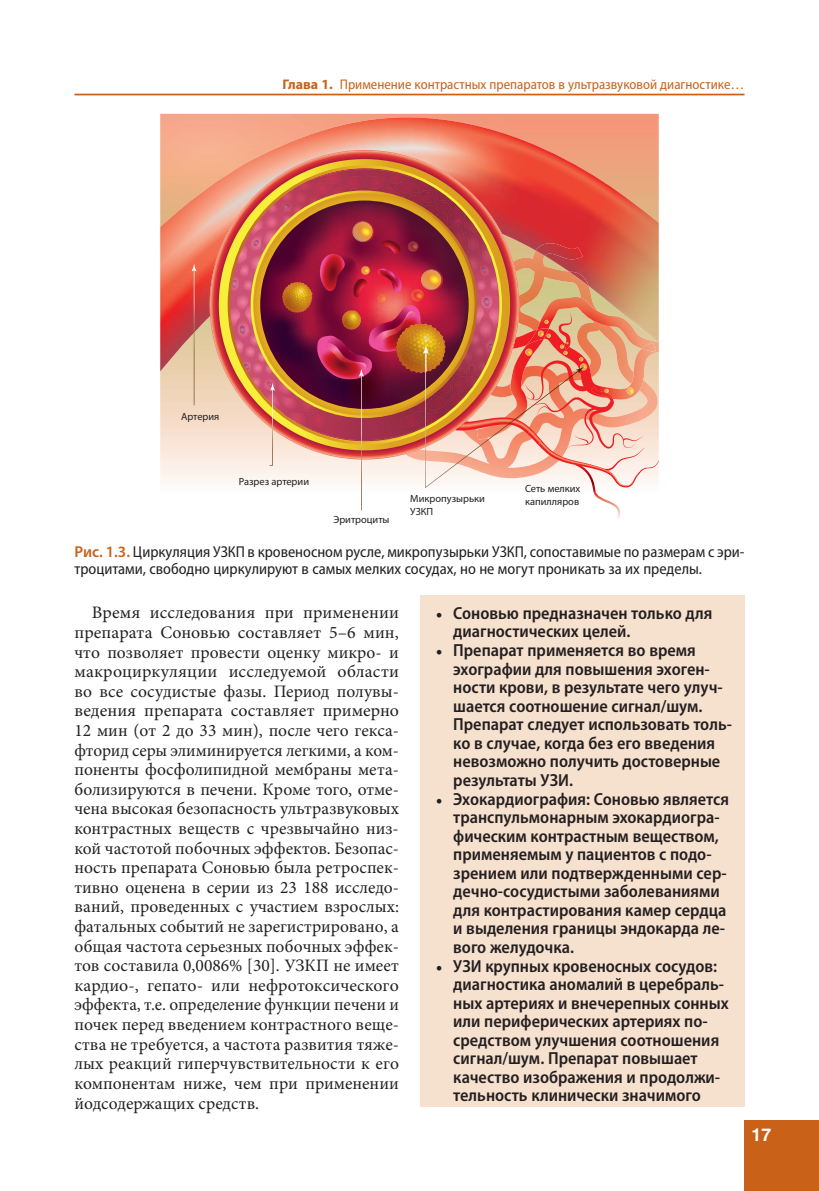
<style>
.page{position:relative;width:819px;height:1191px;background:#fff}
.page>*{position:absolute;margin:0;border:0;box-sizing:border-box;transform-origin:0 0}
.t1{font:17.5px/19.6px "Minion Pro";color:#231f20;text-align:justify}
.t2{font:600 semi-condensed 17.5px/18.6px "Myriad Pro";color:#231f20}
.t3{font:700 17.5px "Helios";color:#fff}
.t4{font:semi-condensed 15.75px/17.5px "Myriad Pro";color:#231f20}
.t5{font:semi-condensed 14px "Myriad Pro";color:#c96119}
.t6{font:10.5px/12.4px "Myriad Pro";color:#231f20}
.s1{font-weight:700;font-stretch:normal}
.s2{font-weight:600;font-stretch:normal;color:#c96119}
.s3{font-family:"Minion Pro";font-weight:400;font-stretch:normal}
</style>
<div class="page">
<hr style="left:74px;top:94px;width:670px;height:1px;background:#c96119">
<div style="left:744px;top:1120px;width:75px;height:71px;background:#c96119"></div>
<div style="left:420px;top:595px;width:324px;height:512px;background:#f6e0ce"></div>
<img style="left:160px;top:371px;width:71px;height:111px">
<img style="left:160px;top:117px;width:498px;height:254px">
<img style="left:617px;top:510px;width:3px;height:9px">
<svg style="left:210px;top:150px;width:309px;height:306px"></svg>
<svg style="left:228px;top:165px;width:274px;height:279px"></svg>
<img style="left:231px;top:193px;width:427px;height:317px">
<svg style="left:192px;top:264px;width:4px;height:141px"></svg>
<img style="left:282px;top:282px;width:24px;height:31px">
<img style="left:396px;top:323px;width:44px;height:50px">
<p class="t5" style="left:282px;top:79px;width:463px"><span class="s1">Глава 1.</span> Применение контрастных препаратов в ультразвуковой диагностике…</p>
<p class="t6" style="left:181px;top:410px;width:40px">Артерия</p>
<p class="t6" style="left:239px;top:475px;width:72px">Разрез артерии</p>
<p class="t6" style="left:525px;top:482px;width:57px">Сеть мелких капилляров</p>
<p class="t6" style="left:410px;top:492px;width:76px">Микропузырьки<br>УЗКП</p>
<p class="t4" style="left:74px;top:544px;width:671px"><span class="s2">Рис. 1.3.</span> Циркуляция УЗКП в кровеносном русле, микропузырьки УЗКП, сопоставимые по размерам с эри&shy;троцитами, свободно циркулируют в самых мелких сосудах, но не могут проникать за их пределы.</p>
<p class="t6" style="left:333px;top:513px;width:58px">Эритроциты</p>
<p class="t1" style="left:74px;top:604px;width:326px;text-indent:18px">Время исследования при применении препарата Соновью составляет 5–6 мин, что позволяет провести оценку микро- и макроциркуляции исследуемой области во все сосудистые фазы. Период полувы&shy;ведения препарата составляет примерно 12 мин (от 2 до 33 мин), после чего гекса&shy;фторид серы элиминируется легкими, а ком&shy;поненты фосфолипидной мембраны мета&shy;болизируются в печени. Кроме того, отме&shy;чена высокая безопасность ультразвуковых контрастных веществ с чрезвычайно низ&shy;кой частотой побочных эффектов. Безопас&shy;ность препарата Соновью была ретроспек&shy;тивно оценена в серии из 23 188 исследо&shy;ваний, проведенных с участием взрослых: фатальных событий не зарегистрировано, а общая частота серьезных побочных эффек&shy;тов составила 0,0086% [30]. УЗКП не имеет кардио-, гепато- или нефротоксического эффекта, т.е. определение функции печени и почек перед введением контрастного веще&shy;ства не требуется, а частота развития тяже&shy;лых реакций гиперчувствительности к его компонентам ниже, чем при применении йодсодержащих средств.</p>
<p class="t2" style="left:453px;top:605px;width:260px;text-indent:-18px"><span class="s3">•</span> Соновью предназначен только для диагностических целей.</p>
<p class="t2" style="left:453px;top:642px;width:280px;text-indent:-18px"><span class="s3">•</span> Препарат применяется во время эхографии для повышения эхоген&shy;ности крови, в результате чего улуч&shy;шается соотношение сигнал/шум.<br>Препарат следует использовать толь&shy;ко в случае, когда без его введения невозможно получить достоверные результаты УЗИ.</p>
<p class="t2" style="left:453px;top:790px;width:277px;text-indent:-18px"><span class="s3">•</span> Эхокардиография: Соновью является транспульмонарным эхокардиогра&shy;фическим контрастным веществом, применяемым у пациентов с подо&shy;зрением или подтвержденными сер&shy;дечно-сосудистыми заболеваниями для контрастирования камер сердца и выделения границы эндокарда ле&shy;вого желудочка.</p>
<p class="t2" style="left:453px;top:957px;width:277px;text-indent:-18px"><span class="s3">•</span> УЗИ крупных кровеносных сосудов: диагностика аномалий в церебраль&shy;ных артериях и внечерепных сонных или периферических артериях по&shy;средством улучшения соотношения сигнал/шум. Препарат повышает качество изображения и продолжи&shy;тельность клинически значимого</p>
<p class="t3" style="left:751px;top:1127px;width:21px">17</p>
</div>
